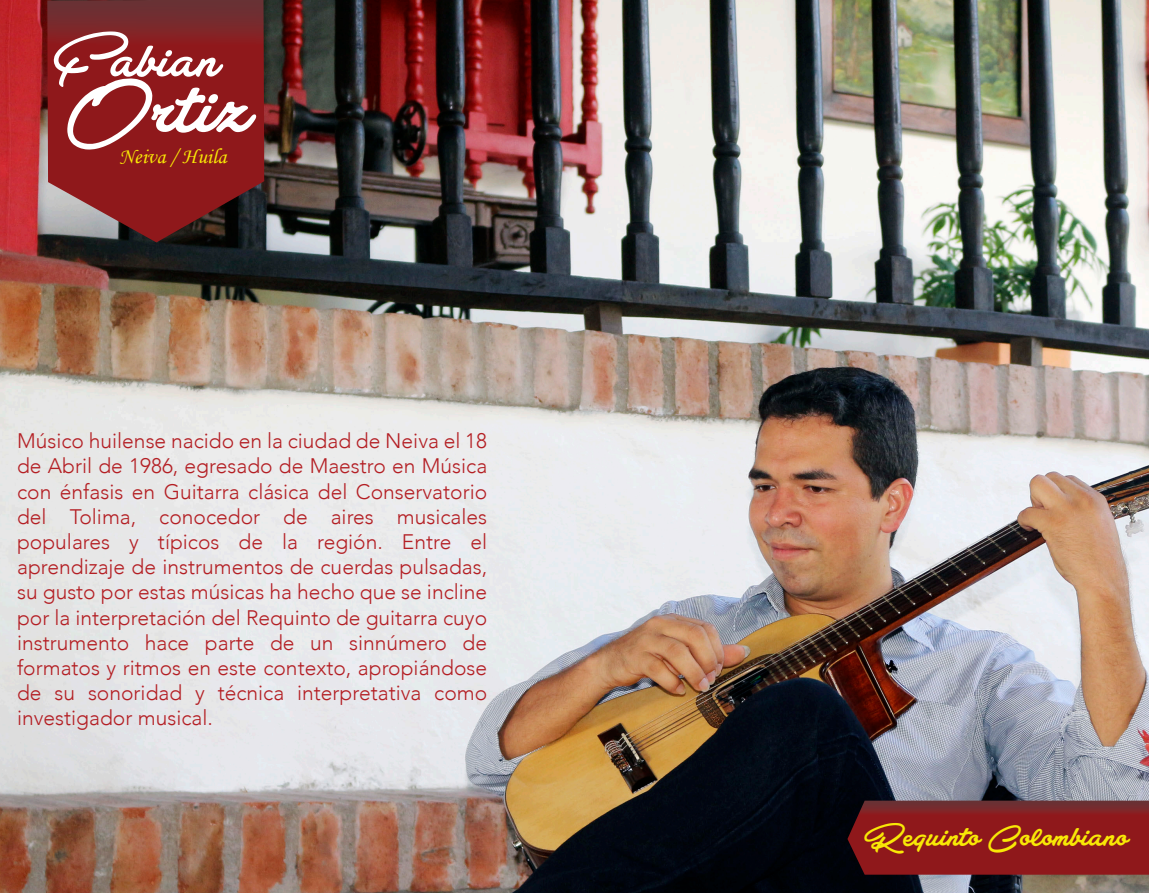
<style>
.page{position:relative;width:1149px;height:893px;background:#fff}
.page>*{position:absolute;margin:0;border:0;box-sizing:border-box;transform-origin:0 0}
.t1{font:32.85px "Atelas Personal Use Only";color:#f8e806}
.t2{font:21.6px "Monotype Corsiva";color:#f8e806}
.t3{font:300 21px/25.2px "Avenir";color:#b41f24;text-align:justify}
</style>
<div class="page">
<img style="left:0;top:0;width:1148px;height:893px">
<svg style="left:47px;top:0;width:217px;height:242px;background:#7b2d2f"></svg>
<svg style="left:54px;top:31px;width:202px;height:119px"></svg>
<svg style="left:847px;top:801px;width:301px;height:74px;background:#861a1d"></svg>
<p class="t2" style="left:119px;top:143px;width:109px">Neiva / Huila</p>
<p class="t3" style="left:17px;top:428px;width:471px">Músico huilense nacido en la ciudad de Neiva el 18 de Abril de 1986, egresado de Maestro en Música con énfasis en Guitarra clásica del Conservatorio del Tolima, conocedor de aires musicales populares y típicos de la región. Entre el aprendizaje de instrumentos de cuerdas pulsadas, su gusto por estas músicas ha hecho que se incline por la interpretación del Requinto de guitarra cuyo instrumento hace parte de un sinnúmero de formatos y ritmos en este contexto, apropiándose de su sonoridad y técnica interpretativa como investigador musical.</p>
<h1 class="t1" style="left:864px;top:814px;width:265px">Requinto Colombiano</h1>
</div>
